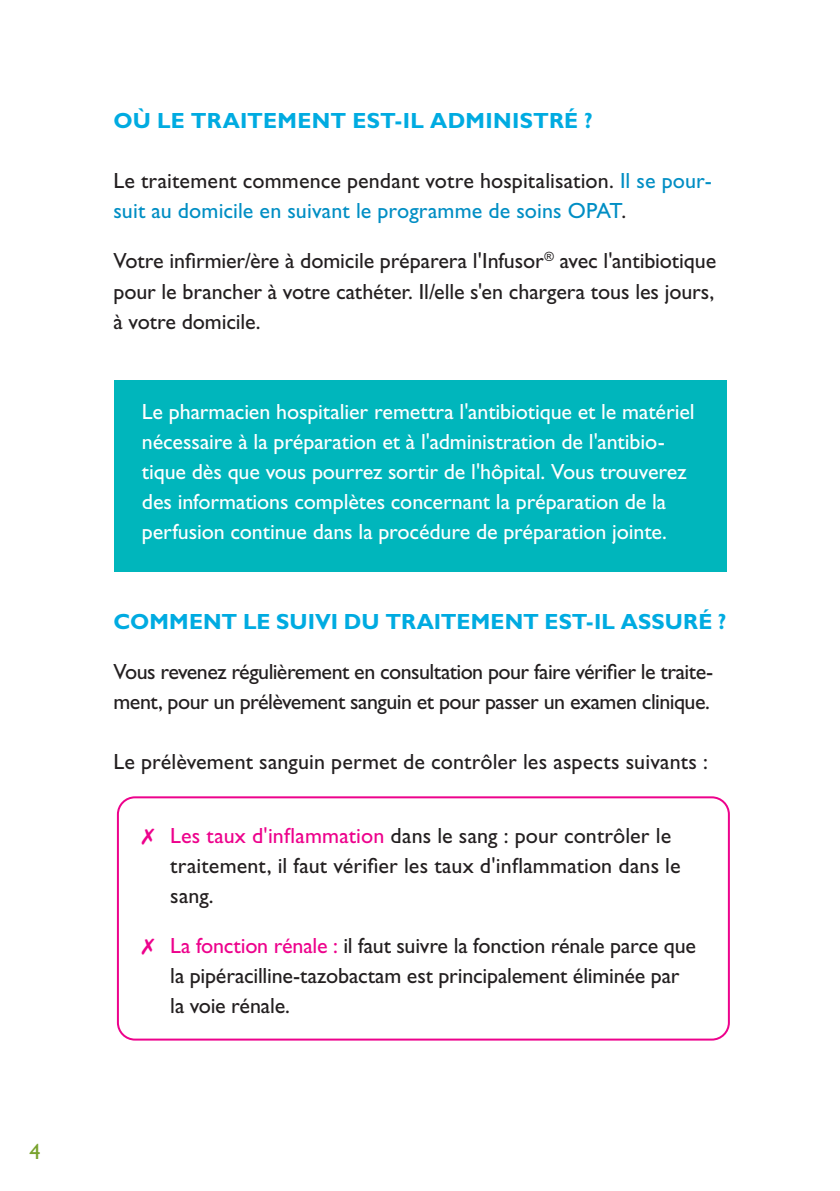
<style>
.page{position:relative;width:840px;height:1191px;background:#fff}
.page>*{position:absolute;margin:0;border:0;box-sizing:border-box;transform-origin:0 0}
.t1{font:22px/30px "Gill Sans Std";letter-spacing:-.01em;color:#231f20}
.t2{font:22px/30px "Gill Sans Std";letter-spacing:-.005em;color:#fff}
.t3{font:22px/30px "Gill Sans Std";letter-spacing:.005em;color:#008ec4}
.t4{font:700 22px "Gill Sans Std";letter-spacing:.005em;color:#00abe1}
.t5{font:22px "Gill Sans Std";color:#78a22d}
.s1{color:#231f20}
.s2{color:#ed028c}
</style>
<div class="page">
<div style="left:113px;top:380px;width:613px;height:192px;background:#00b6bc"></div>
<div style="left:117px;top:796px;width:612px;height:244px;border:2px solid #ed028c;border-radius:17px"></div>
<p class="t5" style="left:29px;top:1138px;width:13px">4</p>
<p class="t4" style="left:113px;top:108px;width:480px">OÙ LE TRAITEMENT EST-IL ADMINISTRÉ ?</p>
<p class="t3" style="left:113px;top:166px;width:599px"><span class="s1">Le traitement commence pendant votre hospitalisation.</span> Il se pour&shy;suit au domicile en suivant le programme de soins OPAT<span class="s1">.</span></p>
<p class="t1" style="left:113px;top:246px;width:604px;text-align:justify">Votre infirmier/ère à domicile préparera l'Infusor<sup>®</sup> avec l'antibiotique pour le brancher à votre cathéter. Il/elle s'en chargera tous les jours, à votre domicile.</p>
<p class="t2" style="left:142px;top:396px;width:554px">Le pharmacien hospitalier remettra l'antibiotique et le matériel nécessaire à la préparation et à l'administration de l'antibio&shy;tique dès que vous pourrez sortir de l'hôpital. Vous trouverez des informations complètes concernant la préparation de la perfusion continue dans la procédure de préparation jointe.</p>
<p class="t4" style="left:113px;top:608px;width:614px">COMMENT LE SUIVI DU TRAITEMENT EST-IL ASSURÉ ?</p>
<p class="t1" style="left:113px;top:656px;width:601px">Vous revenez régulièrement en consultation pour faire vérifier le traite&shy;ment, pour un prélèvement sanguin et pour passer un examen clinique.</p>
<p class="t1" style="left:113px;top:746px;width:595px">Le prélèvement sanguin permet de contrôler les aspects suivants :</p>
<p class="t1" style="left:170px;top:820px;width:511px;text-indent:-28px"><span class="s2">✗ Les taux d'inflammation</span> dans le sang : pour contrôler le traitement, il faut vérifier les taux d'inflammation dans le sang.</p>
<p class="t1" style="left:170px;top:930px;width:527px;text-indent:-28px"><span class="s2">✗ La fonction rénale :</span> il faut suivre la fonction rénale parce que la pipéracilline-tazobactam est principalement éliminée par la voie rénale.</p>
</div>
